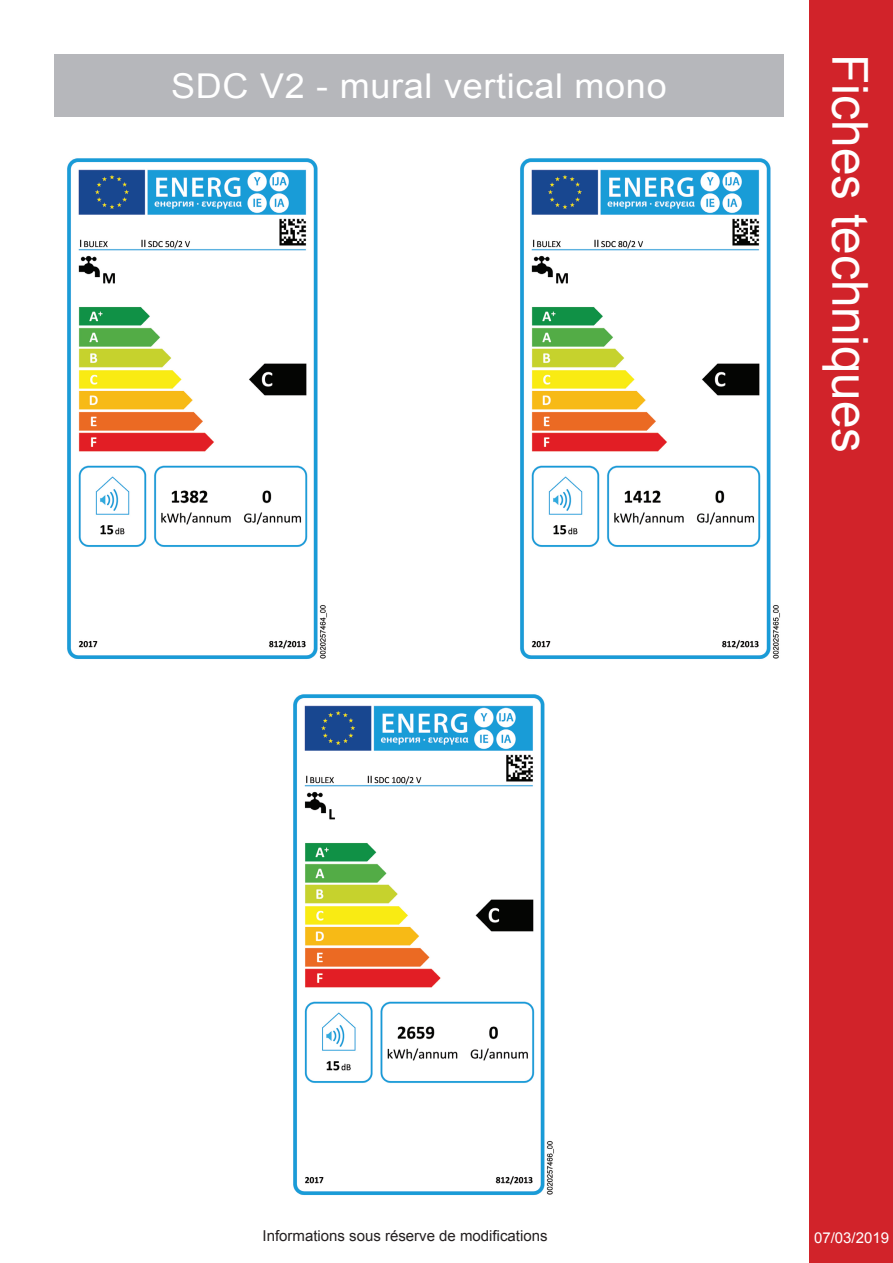
<style>
.page{position:relative;width:893px;height:1263px;background:#fff}
.page>*{position:absolute;margin:0;border:0;box-sizing:border-box;transform-origin:0 0}
.t1{font:49.5px "Arial";color:#fff}
.t2{font:34.2px "Arial";letter-spacing:.02em;color:#fff;scale:1.05 1}
.t3{font:15px "Arial";color:#231f20}
.t4{font:15px "Arial";color:#fff}
</style>
<div class="page">
<div style="left:54px;top:54px;width:730px;height:63px;background:#b6b7bb"></div>
<img style="left:293px;top:694px;width:261px;height:501px">
<img style="left:67px;top:158px;width:260px;height:501px">
<img style="left:520px;top:158px;width:260px;height:501px">
<div style="left:809px;top:0;width:84px;height:1263px;background:#d1232a"></div>
<p class="t2" style="left:171px;top:63px;width:473px">SDC V2 - mural vertical mono</p>
<h1 class="t1" style="left:882px;top:54px;width:400px;rotate:90deg">Fiches techniques</h1>
<p class="t3" style="left:262px;top:1226px;width:287px">Informations sous réserve de modifications</p>
<p class="t4" style="left:814px;top:1228px;width:77px">07/03/2019</p>
</div>
